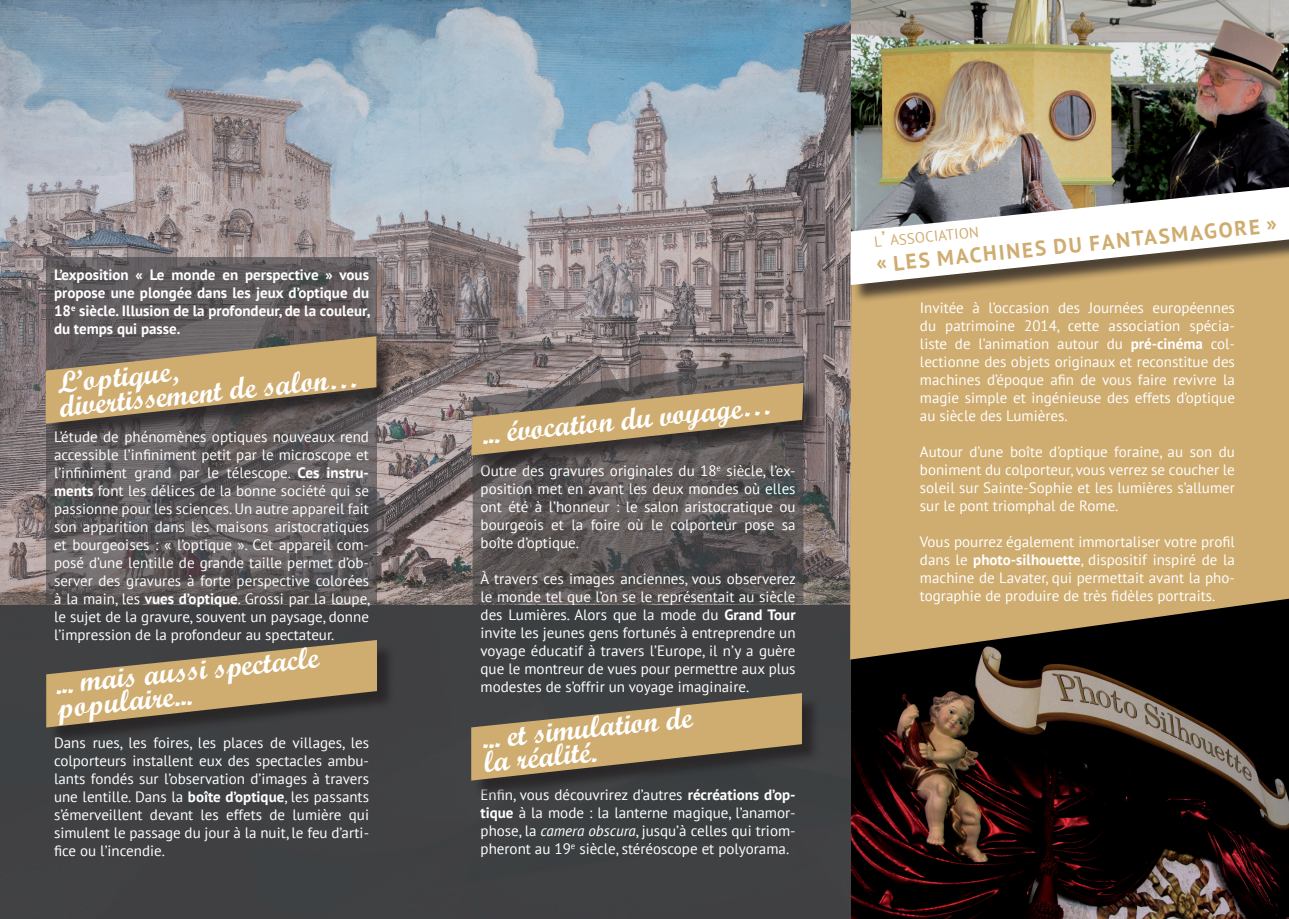
<style>
.page{position:relative;width:1289px;height:919px;background:#fff}
.page>*{position:absolute;margin:0;border:0;box-sizing:border-box;transform-origin:0 0}
.t1{font:30px/24.3px "Script MT Bold";color:#fff}
.t2{font:700 21px "PT Sans";color:#cfac6f}
.t3{font:15px/18px "PT Sans";color:#fff;text-align:justify}
.t4{font:700 15px/18px "PT Sans";color:#fff;text-align:justify}
.t5{font:14.7px "PT Sans";color:#cfac6f}
.s1{font-weight:700}
.s2{font-style:italic}
.s3{font-size:21px}
</style>
<div class="page">
<div style="left:0;top:0;width:851px;height:918px;background:#404143"></div>
<img style="left:0;top:1px;width:850px;height:603px">
<img style="left:851px;top:659px;width:437px;height:259px">
<img style="left:851px;top:0;width:437px;height:187px">
<svg style="left:46px;top:257px;width:330px;height:347px;background:#605b5d"></svg>
<svg style="left:472px;top:355px;width:331px;height:249px;background:#5f5959"></svg>
<svg style="left:850px;top:285px;width:438px;height:374px;background:#bd9d65"></svg>
<div style="left:48px;top:339px;width:347px;height:103px;background:#231f20;opacity:.75"></div>
<svg style="left:46px;top:336px;width:330px;height:88px;background:#9c8562"></svg>
<div style="left:473px;top:696px;width:347px;height:103px;background:#231f20;opacity:.75"></div>
<svg style="left:471px;top:693px;width:331px;height:87px;background:#927d5a"></svg>
<div style="left:473px;top:386px;width:348px;height:88px;background:#231f20;opacity:.75"></div>
<svg style="left:471px;top:383px;width:332px;height:72px;background:#958061"></svg>
<div style="left:48px;top:643px;width:347px;height:103px;background:#231f20;opacity:.75"></div>
<svg style="left:46px;top:640px;width:331px;height:87px;background:#927d5a"></svg>
<div style="left:852px;top:185px;width:436px;height:118px;background:#231f20;opacity:.75"></div>
<svg style="left:850px;top:187px;width:438px;height:98px"></svg>
<p class="t4" style="left:54px;top:265px;width:317px">L’exposition « Le monde en perspective » vous propose une plongée dans les jeux d’optique du 18<sup>e</sup> siècle. Illusion de la profondeur, de la couleur, du temps qui passe.</p>
<h1 class="t1" style="left:56px;top:370px;width:301px;rotate:-6deg">L’optique,<br>divertissement de salon…</h1>
<p class="t3" style="left:54px;top:427px;width:318px">L’étude de phénomènes optiques nouveaux rend accessible l’infiniment petit par le microscope et l’infiniment grand par le télescope. <span class="s1">Ces instru&shy;ments</span> font les délices de la bonne société qui se passionne pour les sciences. Un autre appareil fait son apparition dans les maisons aristocratiques et bourgeoises : « l’optique ». Cet appareil com&shy;posé d’une lentille de grande taille permet d’ob&shy;server des gravures à forte perspective colorées à la main, les <span class="s1">vues d’optique</span>. Grossi par la loupe, le sujet de la gravure, souvent un paysage, donne l’impression de la profondeur au spectateur.</p>
<h1 class="t1" style="left:54px;top:672px;width:266px;line-height:23.7px;rotate:-6deg">... mais aussi spectacle populaire...</h1>
<p class="t3" style="left:54px;top:733px;width:316px">Dans rues, les foires, les places de villages, les colporteurs installent eux des spectacles ambu&shy;lants fondés sur l’observation d’images à travers une lentille. Dans la <span class="s1">boîte d’optique</span>, les passants s’émerveillent devant les effets de lumière qui simulent le passage du jour à la nuit, le feu d’arti&shy;fice ou l’incendie.</p>
<h1 class="t1" style="left:480px;top:421px;width:293px;rotate:-6deg">... évocation du voyage…</h1>
<p class="t3" style="left:480px;top:461px;width:316px">Outre des gravures originales du 18<sup>e</sup> siècle, l’ex&shy;position met en avant les deux mondes où elles ont été à l’honneur : le salon aristocratique ou bourgeois et la foire où le colporteur pose sa boîte d’optique.</p>
<p class="t3" style="left:480px;top:569px;width:317px">À travers ces images anciennes, vous observerez le monde tel que l’on se le représentait au siècle des Lumières. Alors que la mode du <span class="s1">Grand Tour </span>invite les jeunes gens fortunés à entreprendre un voyage éducatif à travers l’Europe, il n’y a guère que le montreur de vues pour permettre aux plus modestes de s’offrir un voyage imaginaire.</p>
<h1 class="t1" style="left:480px;top:726px;width:213px;line-height:23.9px;rotate:-6deg">... et simulation de la réalité.</h1>
<p class="t3" style="left:480px;top:785px;width:316px">Enfin, vous découvrirez d’autres <span class="s1">récréations d’op&shy;tique</span> à la mode : la lanterne magique, l’anamor&shy;phose, la <span class="s2">camera obscura</span>, jusqu’à celles qui triom&shy;pheront au 19<sup>e</sup> siècle, stéréoscope et polyorama.</p>
<h2 class="t2" style="left:875px;top:252px;width:403px;rotate:-6deg">« Le s machines du f antasmagore »</h2>
<p class="t5" style="left:873px;top:233px;width:107px;rotate:-6deg">l<span class="s3">’</span> association</p>
<p class="t3" style="left:919px;top:298px;width:316px">Invitée à l’occasion des Journées européennes du patrimoine 2014, cette association spécia&shy;liste de l’animation autour du <span class="s1">pré-cinéma</span> col&shy;lectionne des objets originaux et reconstitue des machines d’époque afin de vous faire revivre la magie simple et ingénieuse des effets d’optique au siècle des Lumières.</p>
<p class="t3" style="left:919px;top:442px;width:316px">Autour d’une boîte d’optique foraine, au son du boniment du colporteur, vous verrez se coucher le soleil sur Sainte-Sophie et les lumières s’allumer sur le pont triomphal de Rome.</p>
<p class="t3" style="left:919px;top:532px;width:316px">Vous pourrez également immortaliser votre profil dans le <span class="s1">photo-silhouette</span>, dispositif inspiré de la machine de Lavater, qui permettait avant la pho&shy;tographie de produire de très fidèles portraits.</p>
</div>
